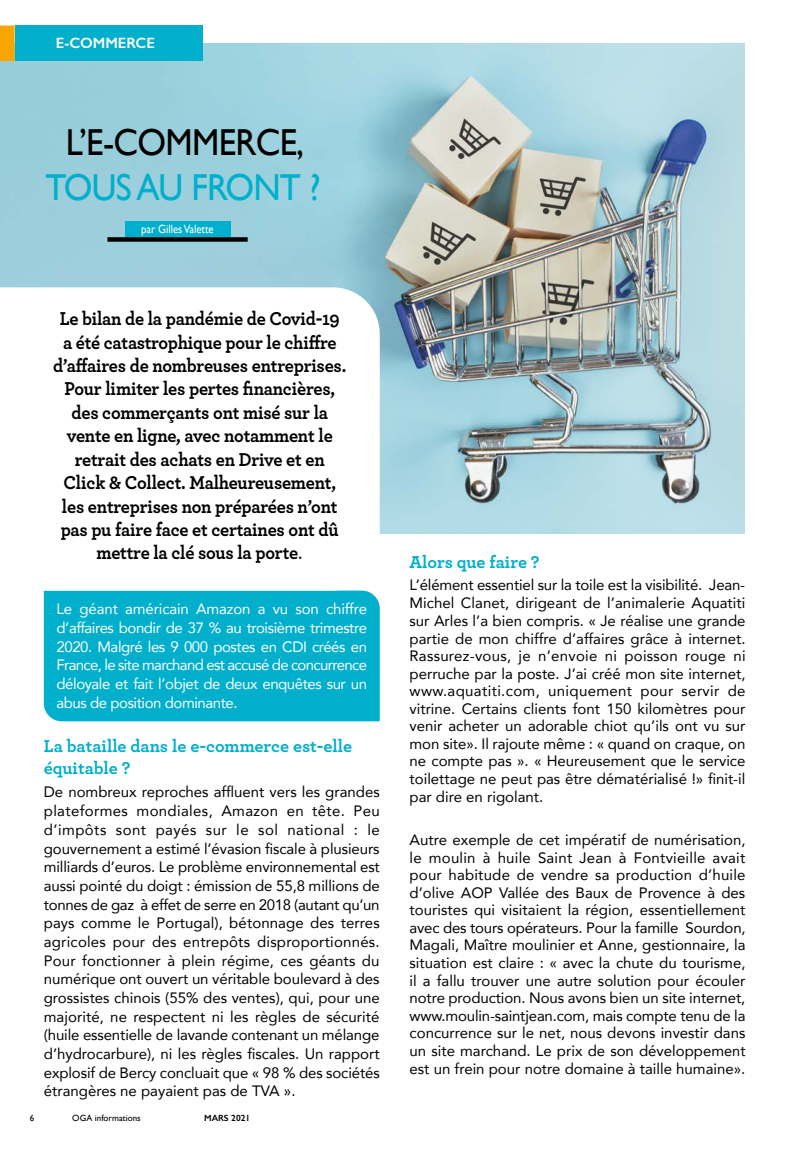
<style>
.page{position:relative;width:787px;height:1149px;background:#fff}
.page>*{position:absolute;margin:0;border:0;box-sizing:border-box;transform-origin:0 0}
.t1{font:37.5px "Gill Sans";letter-spacing:-.02em;color:#000;scale:.93 1}
.t2{font:37.5px "Gill Sans";letter-spacing:-.02em;color:#00afcb;scale:.93 1}
.t3{font:700 19.5px/23.4px "Archer";letter-spacing:-.01em;color:#000;text-align:center;scale:.93 1}
.t4{font:700 18px/22.4px "Archer";color:#00afcb}
.t5{font:15px/17.5px "Avenir";color:#000;text-align:justify}
.t6{font:15px/18.6px "Avenir";letter-spacing:-.03em;color:#fff;text-align:justify}
.t7{font:600 15px "Gill Sans";color:#fff}
.t8{font:12px "Gill Sans";letter-spacing:-.005em;color:#fff;scale:.9 1}
.t9{font:9px "Gill Sans";color:#000}
.t10{font:600 9px "Gill Sans";color:#000}
.s1{font-family:"Avenir";font-weight:400}
</style>
<div class="page">
<div style="left:44px;top:590px;width:336px;height:131px;background:#00afcb"></div>
<img style="left:0;top:44px;width:744px;height:489px">
<svg style="left:0;top:287px;width:380px;height:247px"></svg>
<div style="left:125px;top:221px;width:105px;height:16px;background:#00afcb"></div>
<div style="left:107px;top:237px;width:141px;height:5px;background:#000"></div>
<div style="left:15px;top:26px;width:187px;height:35px;background:#00afcb"></div>
<svg style="left:0;top:26px;width:15px;height:35px"></svg>
<p class="t7" style="left:56px;top:34px;width:101px">E-COMMERCE</p>
<h1 class="t1" style="left:66px;top:120px;width:258px">L’E-COMMERCE,</h1>
<h1 class="t2" style="left:46px;top:165px;width:297px">TOUS AU FRONT ?</h1>
<p class="t8" style="left:141px;top:221px;width:82px">par Gilles Valette</p>
<p class="t3" style="left:53px;top:305px;width:317px">Le bilan de la pandémie de Covid-19 a été catastrophique pour le chiffre d’affaires de nombreuses entreprises.<br>Pour limiter les pertes financières, des commerçants ont misé sur la vente en ligne, avec notamment le retrait des achats en Drive et en Click &amp; Collect. Malheureusement, les entreprises non préparées n’ont pas pu faire face et certaines ont dû mettre la clé sous la porte<span class="s1">.</span></p>
<p class="t6" style="left:57px;top:599px;width:312px">Le géant américain Amazon a vu son chiffre d’affaires bondir de 37 % au troisième trimestre 2020. Malgré les 9 000 postes en CDI créés en France, le site marchand est accusé de concurrence déloyale et fait l’objet de deux enquêtes sur un abus de position dominante.</p>
<p class="t4" style="left:44px;top:733px;width:310px">La bataille dans le e-commerce est-elle équitable ?</p>
<p class="t5" style="left:44px;top:782px;width:337px;line-height:18.8px">De nombreux reproches affluent vers les grandes plateformes mondiales, Amazon en tête. Peu d’impôts sont payés sur le sol national : le gouvernement a estimé l’évasion fiscale à plusieurs milliards d’euros. Le problème environnemental est aussi pointé du doigt : émission de 55,8 millions de tonnes de gaz à effet de serre en 2018 (autant qu’un pays comme le Portugal), bétonnage des terres agricoles pour des entrepôts disproportionnés.<br>Pour fonctionner à plein régime, ces géants du numérique ont ouvert un véritable boulevard à des grossistes chinois (55% des ventes), qui, pour une majorité, ne respectent ni les règles de sécurité (huile essentielle de lavande contenant un mélange d’hydrocarbure), ni les règles fiscales. Un rapport explosif de Bercy concluait que « 98 % des sociétés étrangères ne payaient pas de TVA ».</p>
<p class="t9" style="left:30px;top:1112px;width:6px">6</p>
<p class="t9" style="left:72px;top:1112px;width:70px">OGA informations</p>
<p class="t10" style="left:204px;top:1112px;width:48px">MARS 2021</p>
<p class="t4" style="left:409px;top:549px;width:132px">Alors que faire ?</p>
<p class="t5" style="left:409px;top:575px;width:337px">L’élément essentiel sur la toile est la visibilité. Jean-Michel Clanet, dirigeant de l’animalerie Aquatiti sur Arles l’a bien compris. « Je réalise une grande partie de mon chiffre d’affaires grâce à internet.<br>Rassurez-vous, je n’envoie ni poisson rouge ni perruche par la poste. J’ai créé mon site internet, www.aquatiti.com, uniquement pour servir de vitrine. Certains clients font 150 kilomètres pour venir acheter un adorable chiot qu’ils ont vu sur mon site». Il rajoute même : « quand on craque, on ne compte pas ». « Heureusement que le service toilettage ne peut pas être dématérialisé !» finit-il par dire en rigolant.</p>
<p class="t5" style="left:409px;top:830px;width:337px">Autre exemple de cet impératif de numérisation, le moulin à huile Saint Jean à Fontvieille avait pour habitude de vendre sa production d’huile d’olive AOP Vallée des Baux de Provence à des touristes qui visitaient la région, essentiellement avec des tours opérateurs. Pour la famille Sourdon, Magali, Maître moulinier et Anne, gestionnaire, la situation est claire : « avec la chute du tourisme, il a fallu trouver une autre solution pour écouler notre production. Nous avons bien un site internet, www.moulin-saintjean.com, mais compte tenu de la concurrence sur le net, nous devons investir dans un site marchand. Le prix de son développement est un frein pour notre domaine à taille humaine».</p>
</div>
